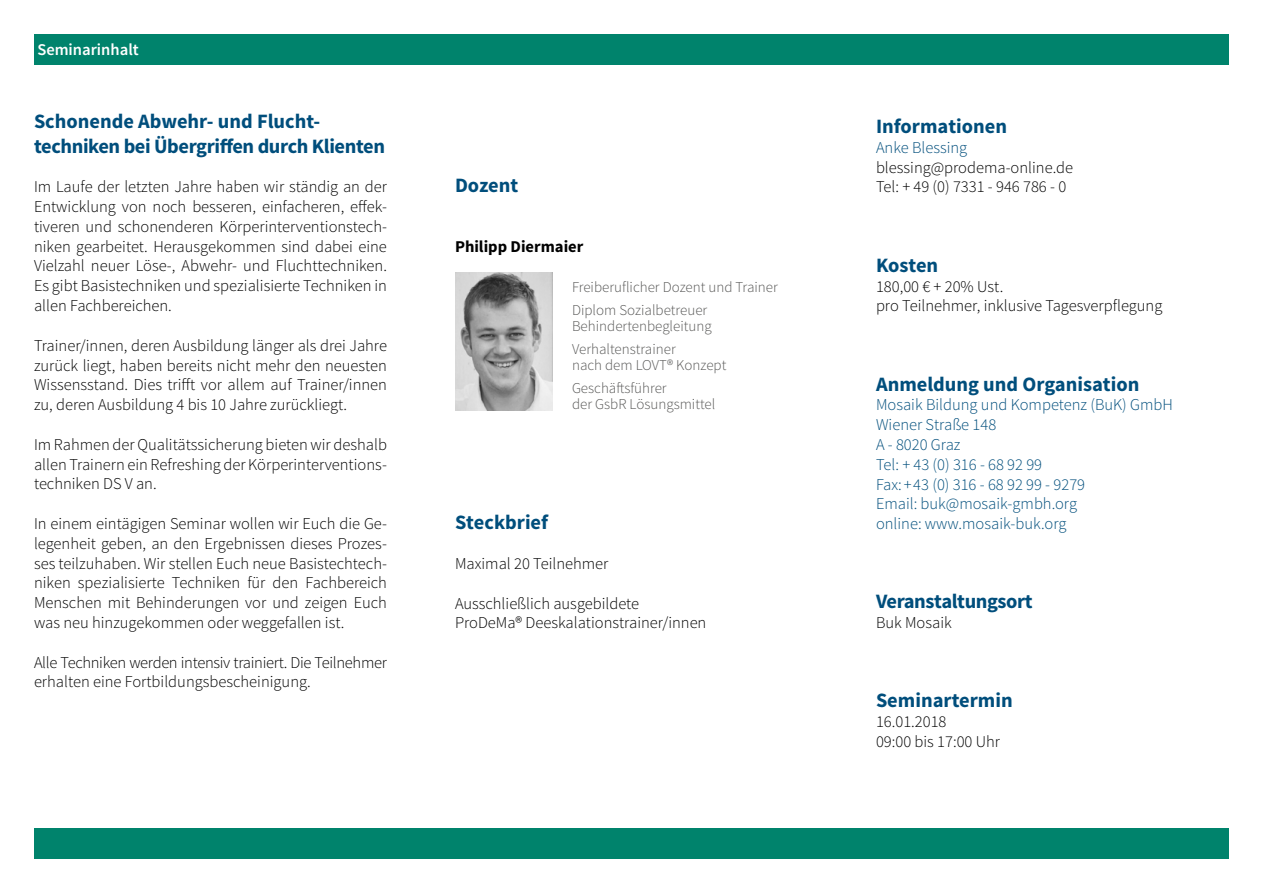
<style>
.page{position:relative;width:1263px;height:893px;background:#fff}
.page>*{position:absolute;margin:0;border:0;box-sizing:border-box;transform-origin:0 0}
.t1{font:700 20.4px "Source Sans Pro";color:#004e7c}
.t2{font:700 20.4px "Source Sans Pro";letter-spacing:-.02em;color:#004e7c}
.Aufzählung{font:300 16.5px/19.8px "Source Sans Pro";color:#000;text-align:justify}
.t3{font:300 16.5px "Source Sans Pro";color:#004e7c}
.Aufzählung-2{font:300 16.5px/19.8px "Source Sans Pro";letter-spacing:-.02em;color:#000}
.t4{font:700 16.5px "Source Sans Pro";color:#000}
.Aufzählung-3{font:600 16.5px "Source Sans Pro";color:#fff}
.t5{font:300 15px/16.5px "Source Sans Pro";color:#575756}
</style>
<div class="page">
<div style="left:34px;top:34px;width:1195px;height:31px;background:#00836c"></div>
<div style="left:34px;top:828px;width:1195px;height:31px;background:#00836c"></div>
<img style="left:455px;top:272px;width:97px;height:138px">
<p class="Aufzählung-3" style="left:37px;top:39px;width:103px">Seminarinhalt</p>
<p class="t1" style="left:34px;top:108px;width:288px">Schonende Abwehr- und Flucht-</p>
<p class="t2" style="left:34px;top:133px;width:353px">techniken bei Übergriffen durch Klienten</p>
<p class="Aufzählung" style="left:34px;top:177px;width:354px">Im Laufe der letzten Jahre haben wir ständig an der Entwicklung von noch besseren, einfacheren, effek&shy;tiveren und schonenderen Körperinterventionstech&shy;niken gearbeitet. Herausgekommen sind dabei eine Vielzahl neuer Löse-, Abwehr- und Fluchttechniken.<br>Es gibt Basistechniken und spezialisierte Techniken in allen Fachbereichen.</p>
<p class="Aufzählung" style="left:34px;top:335px;width:354px">Trainer/innen, deren Ausbildung länger als drei Jahre zurück liegt, haben bereits nicht mehr den neuesten Wissensstand. Dies trifft vor allem auf Trainer/innen zu, deren Ausbildung 4 bis 10 Jahre zurückliegt.</p>
<p class="Aufzählung" style="left:34px;top:434px;width:354px">Im Rahmen der Qualitätssicherung bieten wir deshalb allen Trainern ein Refreshing der Körperinterventions&shy;techniken DS V an.</p>
<p class="Aufzählung" style="left:34px;top:514px;width:354px">In einem eintägigen Seminar wollen wir Euch die Ge&shy;legenheit geben, an den Ergebnissen dieses Prozes&shy;ses teilzuhaben. Wir stellen Euch neue Basistechtech&shy;niken spezialisierte Techniken für den Fachbereich Menschen mit Behinderungen vor und zeigen Euch was neu hinzugekommen oder weggefallen ist.</p>
<p class="Aufzählung-2" style="left:34px;top:652px;width:354px">Alle Techniken werden intensiv trainiert. Die Teilnehmer erhalten eine Fortbildungsbescheinigung.</p>
<p class="t1" style="left:455px;top:172px;width:65px">Dozent</p>
<p class="t4" style="left:455px;top:236px;width:130px">Philipp Diermaier</p>
<p class="t5" style="left:572px;top:279px;width:207px">Freiberuflicher Dozent und Trainer</p>
<p class="t5" style="left:572px;top:301px;width:141px">Diplom Sozialbetreuer<br>Behindertenbegleitung</p>
<p class="t5" style="left:572px;top:340px;width:156px">Verhaltenstrainer<br>nach dem LOVT® Konzept</p>
<p class="t5" style="left:572px;top:379px;width:96px">Geschäftsführer</p>
<p class="t5" style="left:572px;top:396px;width:145px">der GsbR Lösungsmittel</p>
<p class="t1" style="left:455px;top:510px;width:95px">Steckbrief</p>
<p class="Aufzählung" style="left:455px;top:554px;width:155px">Maximal 20 Teilnehmer</p>
<p class="Aufzählung" style="left:455px;top:593px;width:186px">Ausschließlich ausgebildete</p>
<p class="Aufzählung" style="left:455px;top:613px;width:253px">ProDeMa® Deeskalationstrainer/innen</p>
<p class="t1" style="left:876px;top:113px;width:133px">Informationen</p>
<p class="t3" style="left:876px;top:137px;width:93px">Anke Blessing</p>
<p class="Aufzählung" style="left:876px;top:157px;width:199px">blessing@prodema-online.de</p>
<p class="Aufzählung" style="left:876px;top:177px;width:192px">Tel: + 49 (0) 7331 - 946 786 - 0</p>
<p class="t1" style="left:876px;top:252px;width:64px">Kosten</p>
<p class="Aufzählung" style="left:876px;top:276px;width:129px">180,00 € + 20% Ust.</p>
<p class="Aufzählung" style="left:876px;top:296px;width:288px">pro Teilnehmer, inklusive Tagesverpflegung</p>
<p class="t1" style="left:876px;top:371px;width:265px">Anmeldung und Organisation</p>
<p class="t3" style="left:876px;top:395px;width:298px">Mosaik Bildung und Kompetenz (BuK) GmbH</p>
<p class="t3" style="left:876px;top:415px;width:122px">Wiener Straße 148</p>
<p class="t3" style="left:876px;top:434px;width:86px">A - 8020 Graz</p>
<p class="t3" style="left:876px;top:454px;width:168px">Tel: + 43 (0) 316 - 68 92 99</p>
<p class="t3" style="left:876px;top:474px;width:211px">Fax: +43 (0) 316 - 68 92 99 - 9279</p>
<p class="t3" style="left:876px;top:494px;width:203px">Email: buk@mosaik-gmbh.org</p>
<p class="t3" style="left:876px;top:514px;width:192px">online: www.mosaik-buk.org</p>
<p class="t2" style="left:876px;top:588px;width:158px">Veranstaltungsort</p>
<p class="Aufzählung" style="left:876px;top:613px;width:77px">Buk Mosaik</p>
<p class="t1" style="left:876px;top:687px;width:138px">Seminartermin</p>
<p class="Aufzählung" style="left:876px;top:712px;width:72px">16.01.2018</p>
<p class="Aufzählung" style="left:876px;top:732px;width:126px">09:00 bis 17:00 Uhr</p>
</div>
